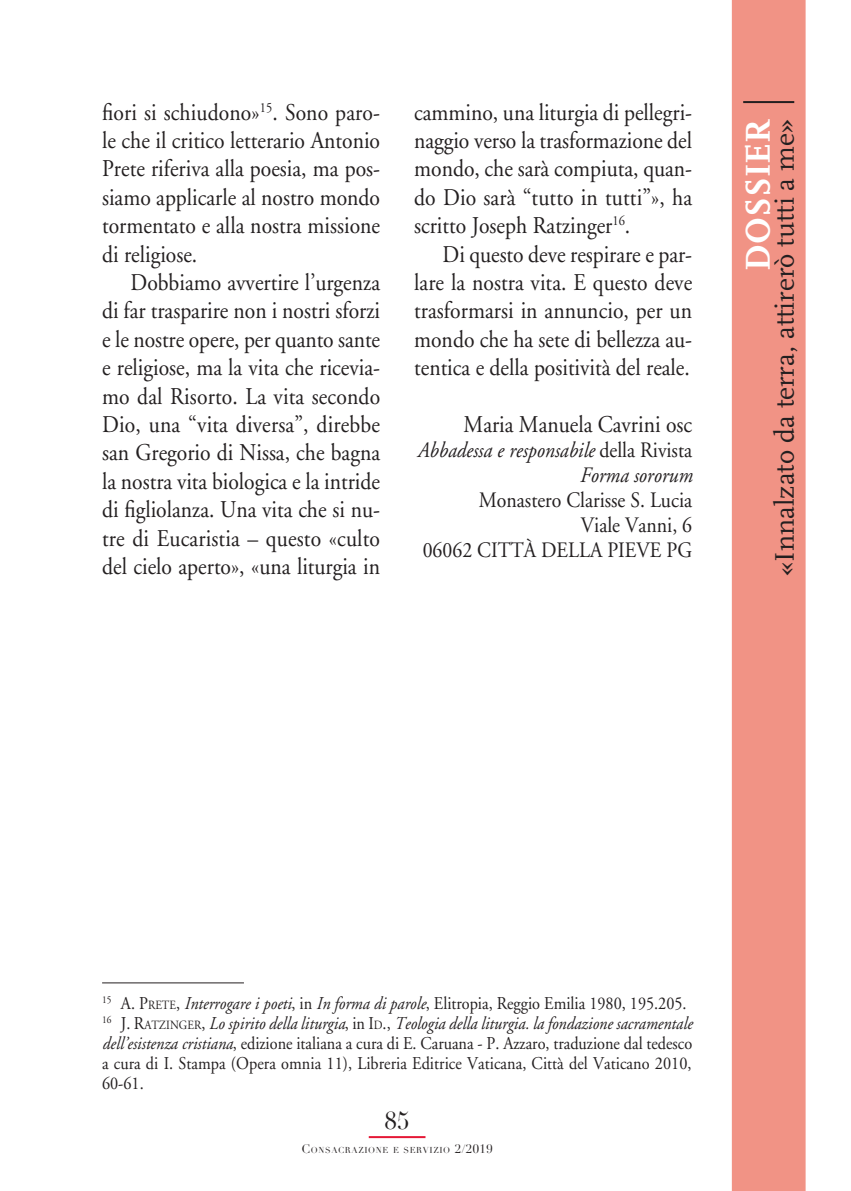
<style>
.page{position:relative;width:851px;height:1191px;background:#fff}
.page>*{position:absolute;margin:0;border:0;box-sizing:border-box;transform-origin:0 0}
.t1{font:700 36px "FF Scala";color:#fff}
.t2{font:28px "FF Scala";color:#231f20}
.t3{font:24px/28.4px "Adobe Garamond";color:#231f20;text-align:justify;scale:.9 1}
.t4{font:24px "Didot";color:#231f20}
.t5{font:22px/25px "Adobe Garamond";color:#231f20;text-align:right;scale:.9 1}
.t6{font:italic 22px/25px "Adobe Garamond";color:#231f20;text-align:right;scale:.9 1}
.t7{font:18px/20px "Adobe Garamond";color:#231f20;scale:.9 1}
.t8{font:8.4px "Didot";letter-spacing:.07em;color:#231f20}
.s1{font-style:normal}
.s2{font-style:inherit}
.s3{font-size:12.6px}
.s4{font-style:italic}
.s5{font-size:12px}
</style>
<div class="page">
<div style="left:731px;top:0;width:74px;height:1191px;background:#f19385"></div>
<hr style="left:369px;top:1136px;width:56px;height:2px;background:#e51836">
<hr style="left:743px;top:101px;width:51px;height:2px;background:#231f20">
<hr style="left:102px;top:982px;width:142px;height:1px;background:#231f20">
<p class="t3" style="left:102px;top:98px;width:310px">fiori si schiudono»<sup>15</sup>. Sono paro&shy;le che il critico letterario Antonio Prete riferiva alla poesia, ma pos&shy;siamo applicarle al nostro mondo tormentato e alla nostra missione di religiose.</p>
<p class="t3" style="left:102px;top:269px;width:310px;text-indent:28px">Dobbiamo avvertire l’urgenza di far trasparire non i nostri sforzi e le nostre opere, per quanto sante e religiose, ma la vita che ricevia&shy;mo dal Risorto. La vita secondo Dio, una “vita diversa”, direbbe san Gregorio di Nissa, che bagna la nostra vita biologica e la intride di figliolanza. Una vita che si nu&shy;tre di Eucaristia – questo «culto del cielo aperto», «una liturgia in</p>
<p class="t3" style="left:414px;top:98px;width:310px">cammino, una liturgia di pellegri&shy;naggio verso la trasformazione del mondo, che sarà compiuta, quan&shy;do Dio sarà “tutto in tutti”», ha scritto Joseph Ratzinger<sup>16</sup>.</p>
<p class="t3" style="left:414px;top:240px;width:310px;text-indent:28px">Di questo deve respirare e par&shy;lare la nostra vita. E questo deve trasformarsi in annuncio, per un mondo che ha sete di bellezza au&shy;tentica e della positività del reale.</p>
<p class="t3" style="left:463px;top:411px;width:255px">Maria Manuela Cavrini osc</p>
<p class="t6" style="left:417px;top:438px;width:307px">Abbadessa e responsabile <span class="s1">della Rivista<br></span>Forma sororum</p>
<p class="t5" style="left:422px;top:488px;width:301px">Monastero Clarisse S. Lucia<br>Viale Vanni, 6<br>06062 CITTÀ DELLA PIEVE PG</p>
<h1 class="t1" style="left:737px;top:271px;width:153px;rotate:-90deg">DOSSIER</h1>
<p class="t2" style="left:769px;top:575px;width:458px;rotate:-90deg">«Innalzato da terra, attirerò tutti a me»</p>
<p class="t7" style="left:102px;top:993px;width:657px"><sup>15</sup> <span class="s2">A. P</span><span class="s3">RETE</span>, <span class="s4">Interrogare i poeti</span>, in <span class="s4">In forma di parole</span>, Elitropia, Reggio Emilia 1980, 195.205.<br><sup>16</sup> <span class="s2">J. R</span><span class="s3">ATZINGE R</span>, <span class="s4">Lo spirito della liturgia</span>, in <span class="s2">I</span><span class="s3">D</span>., <span class="s4">Teologia della liturgia. la fondazione sacramentale dell’esistenza cristiana</span>, edizione italiana a cura di E. Caruana - P. Azzaro, traduzione dal tedesco a cura di I. Stampa (Opera omnia 11), Libreria Editrice Vaticana, Città del Vaticano 2010, 60-61.</p>
<p class="t4" style="left:384px;top:1105px;width:26px">85</p>
<p class="t8" style="left:301px;top:1144px;width:192px"><span class="s5">C</span>ONSACRAZIONE E SERVIZIO <span class="s5">2/2019</span></p>
</div>
